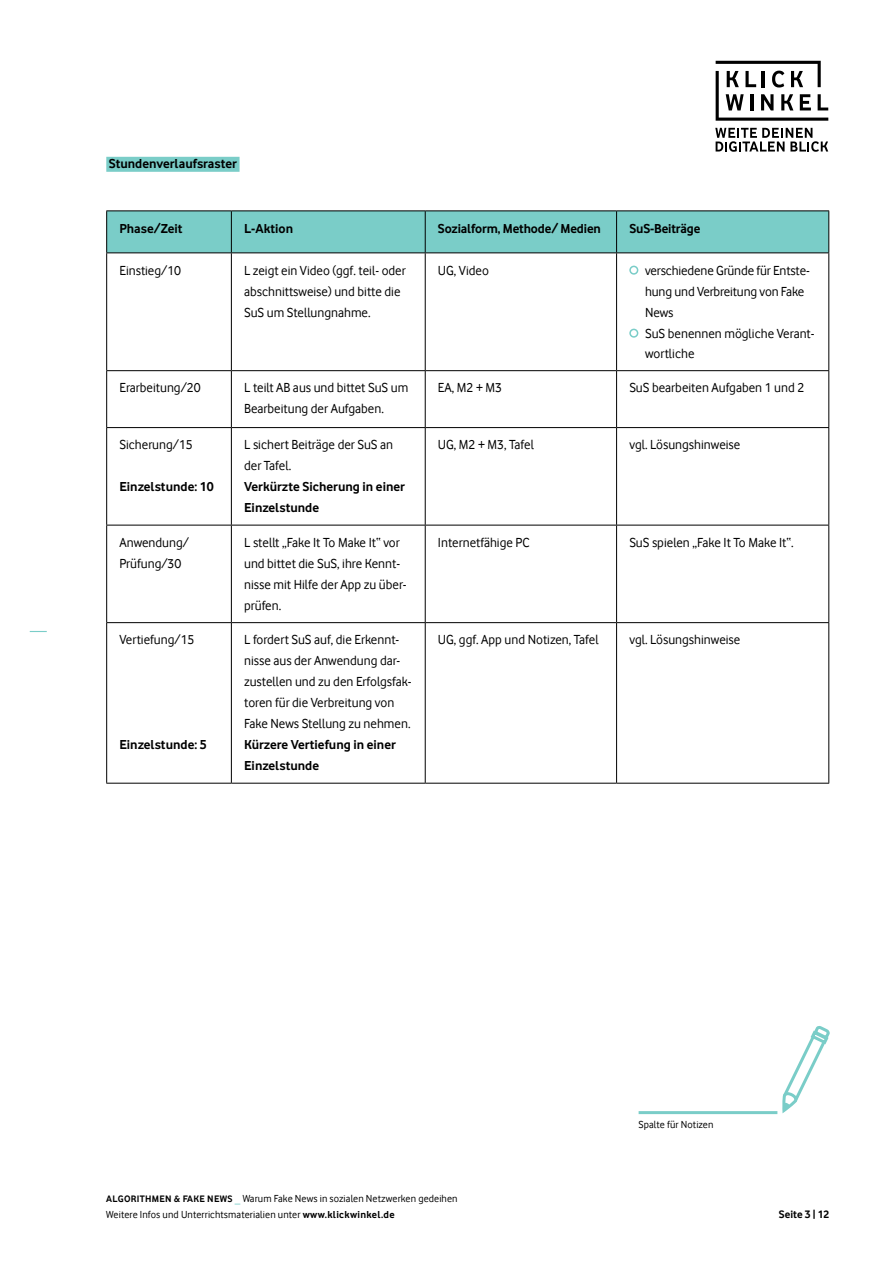
<style>
.page{position:relative;width:893px;height:1263px;background:#fff}
.page>*{position:absolute;margin:0;border:0;box-sizing:border-box;transform-origin:0 0}
.t1{font:13.5px/21px "Vodafone Rg";color:#000}
.t2{font:700 13.5px/21px "Vodafone Rg";color:#000}
.t3{font:700 11.25px "Vodafone Rg";color:#000}
.t4{font:10.5px/16.5px "Vodafone Rg";letter-spacing:.01em;color:#000}
.s1{font-weight:700;font-size:9.75px}
.s2{font-weight:700;font-size:11.25px;color:#7acdc8}
.s3{font-weight:700}
</style>
<div class="page">
<svg style="left:30px;top:631px;width:17px;height:1px"></svg>
<svg style="left:715px;top:128px;width:113px;height:24px"></svg>
<svg style="left:716px;top:61px;width:112px;height:60px"></svg>
<div style="left:107px;top:211px;width:721px;height:41px;background:#7acdc8"></div>
<hr style="left:106px;top:253px;width:1px;height:117px;background:#000">
<hr style="left:231px;top:253px;width:1px;height:117px;background:#000">
<hr style="left:425px;top:253px;width:1px;height:117px;background:#000">
<hr style="left:616px;top:253px;width:1px;height:117px;background:#000">
<hr style="left:828px;top:253px;width:1px;height:117px;background:#000">
<hr style="left:106px;top:370px;width:125px;height:1px;background:#000">
<hr style="left:106px;top:371px;width:1px;height:56px;background:#000">
<hr style="left:231px;top:370px;width:194px;height:1px;background:#000">
<hr style="left:231px;top:371px;width:1px;height:56px;background:#000">
<hr style="left:425px;top:370px;width:192px;height:1px;background:#000">
<hr style="left:425px;top:371px;width:1px;height:56px;background:#000">
<hr style="left:617px;top:370px;width:212px;height:1px;background:#000">
<hr style="left:616px;top:371px;width:1px;height:56px;background:#000">
<hr style="left:828px;top:371px;width:1px;height:56px;background:#000">
<hr style="left:106px;top:427px;width:125px;height:1px;background:#000">
<hr style="left:106px;top:428px;width:1px;height:97px;background:#000">
<hr style="left:231px;top:427px;width:194px;height:1px;background:#000">
<hr style="left:231px;top:428px;width:1px;height:97px;background:#000">
<hr style="left:425px;top:427px;width:192px;height:1px;background:#000">
<hr style="left:425px;top:428px;width:1px;height:97px;background:#000">
<hr style="left:617px;top:427px;width:212px;height:1px;background:#000">
<hr style="left:616px;top:428px;width:1px;height:97px;background:#000">
<hr style="left:828px;top:428px;width:1px;height:97px;background:#000">
<hr style="left:106px;top:525px;width:125px;height:1px;background:#000">
<hr style="left:106px;top:525px;width:1px;height:97px;background:#000">
<hr style="left:231px;top:525px;width:194px;height:1px;background:#000">
<hr style="left:231px;top:525px;width:1px;height:97px;background:#000">
<hr style="left:425px;top:525px;width:192px;height:1px;background:#000">
<hr style="left:425px;top:525px;width:1px;height:97px;background:#000">
<hr style="left:617px;top:525px;width:212px;height:1px;background:#000">
<hr style="left:616px;top:525px;width:1px;height:97px;background:#000">
<hr style="left:828px;top:525px;width:1px;height:97px;background:#000">
<hr style="left:106px;top:622px;width:125px;height:1px;background:#000">
<hr style="left:106px;top:623px;width:1px;height:160px;background:#000">
<hr style="left:231px;top:622px;width:194px;height:1px;background:#000">
<hr style="left:231px;top:623px;width:1px;height:160px;background:#000">
<hr style="left:425px;top:622px;width:192px;height:1px;background:#000">
<hr style="left:425px;top:623px;width:1px;height:160px;background:#000">
<hr style="left:617px;top:622px;width:212px;height:1px;background:#000">
<hr style="left:616px;top:623px;width:1px;height:160px;background:#000">
<hr style="left:828px;top:623px;width:1px;height:160px;background:#000">
<hr style="left:106px;top:783px;width:125px;height:1px;background:#000">
<hr style="left:231px;top:783px;width:194px;height:1px;background:#000">
<hr style="left:425px;top:783px;width:192px;height:1px;background:#000">
<hr style="left:617px;top:783px;width:212px;height:1px;background:#000">
<hr style="left:106px;top:210px;width:125px;height:1px;background:#000">
<hr style="left:106px;top:211px;width:1px;height:41px;background:#000">
<hr style="left:231px;top:210px;width:194px;height:1px;background:#000">
<hr style="left:231px;top:211px;width:1px;height:41px;background:#000">
<hr style="left:425px;top:210px;width:192px;height:1px;background:#000">
<hr style="left:425px;top:211px;width:1px;height:41px;background:#000">
<hr style="left:617px;top:210px;width:212px;height:1px;background:#000">
<hr style="left:616px;top:211px;width:1px;height:41px;background:#000">
<hr style="left:828px;top:211px;width:1px;height:41px;background:#000">
<hr style="left:106px;top:252px;width:125px;height:1px;background:#000">
<hr style="left:231px;top:252px;width:194px;height:1px;background:#000">
<hr style="left:425px;top:252px;width:192px;height:1px;background:#000">
<hr style="left:617px;top:252px;width:212px;height:1px;background:#000">
<div style="left:629px;top:266px;width:9px;height:9px;border:2px solid #7acdc8;border-radius:50%"></div>
<div style="left:629px;top:329px;width:9px;height:9px;border:2px solid #7acdc8;border-radius:50%"></div>
<div style="left:106px;top:157px;width:134px;height:15px;background:#7acdc8"></div>
<svg style="left:782px;top:1026px;width:48px;height:87px"></svg>
<hr style="left:639px;top:1111px;width:138px;height:3px;background:#7acdc8">
<p class="t2" style="left:109px;top:153px;width:130px">Stundenverlaufsraster</p>
<p class="t2" style="left:119px;top:217px;width:65px">Phase/Zeit</p>
<p class="t2" style="left:244px;top:217px;width:51px">L-Aktion</p>
<p class="t2" style="left:438px;top:217px;width:164px">Sozialform, Methode/ Medien</p>
<p class="t2" style="left:629px;top:217px;width:73px">SuS-Beiträge</p>
<p class="t1" style="left:119px;top:260px;width:63px">Einstieg/10</p>
<p class="t1" style="left:244px;top:260px;width:163px">L zeigt ein Video (ggf. teil- oder abschnittsweise) und bitte die<br>SuS um Stellungnahme.</p>
<p class="t1" style="left:438px;top:260px;width:52px">UG, Video</p>
<p class="t1" style="left:645px;top:260px;width:171px">verschiedene Gründe für Entste&shy;hung und Verbreitung von Fake<br>News<br>SuS benennen mögliche Verant&shy;wortliche</p>
<p class="t1" style="left:119px;top:377px;width:83px">Erarbeitung/20</p>
<p class="t1" style="left:244px;top:377px;width:166px">L teilt AB aus und bittet SuS um<br>Bearbeitung der Aufgaben.</p>
<p class="t1" style="left:438px;top:377px;width:66px">EA, M2 + M3</p>
<p class="t1" style="left:629px;top:377px;width:176px">SuS bearbeiten Aufgaben 1 und 2</p>
<p class="t1" style="left:119px;top:434px;width:75px">Sicherung/15</p>
<p class="t2" style="left:119px;top:476px;width:96px">Einzelstunde: 10</p>
<p class="t1" style="left:244px;top:434px;width:150px">L sichert Beiträge der SuS an der Tafel.</p>
<p class="t2" style="left:244px;top:476px;width:162px">Verkürzte Sicherung in einer<br>Einzelstunde</p>
<p class="t1" style="left:438px;top:434px;width:98px">UG, M2 + M3, Tafel</p>
<p class="t1" style="left:629px;top:434px;width:113px">vgl. Lösungshinweise</p>
<p class="t1" style="left:119px;top:532px;width:71px">Anwendung/<br>Prüfung/30</p>
<p class="t1" style="left:244px;top:532px;width:164px">L stellt „Fake It To Make It“ vor und bittet die SuS, ihre Kennt&shy;nisse mit Hilfe der App zu über&shy;prüfen.</p>
<p class="t1" style="left:438px;top:532px;width:93px">Internetfähige PC</p>
<p class="t1" style="left:629px;top:532px;width:166px">SuS spielen „Fake It To Make It“.</p>
<p class="t1" style="left:119px;top:629px;width:77px">Vertiefung/15</p>
<p class="t1" style="left:438px;top:629px;width:162px">UG, ggf. App und Notizen, Tafel</p>
<p class="t1" style="left:629px;top:629px;width:113px">vgl. Lösungshinweise</p>
<p class="t1" style="left:244px;top:629px;width:169px">L fordert SuS auf, die Erkennt&shy;nisse aus der Anwendung dar&shy;zustellen und zu den Erfolgsfak&shy;toren für die Verbreitung von<br>Fake News Stellung zu nehmen.</p>
<p class="t2" style="left:244px;top:734px;width:153px">Kürzere Vertiefung in einer<br>Einzelstunde</p>
<p class="t2" style="left:119px;top:734px;width:89px">Einzelstunde: 5</p>
<p class="t4" style="left:106px;top:1190px;width:353px"><span class="s1">ALGORITHMEN &amp; FAKE NEWS</span> <span class="s2">_</span> Warum Fake News in sozialen Netzwerken gedeihen<br>Weitere Infos und Unterrichtsmaterialien unter <span class="s3">www.klickwinkel.de</span></p>
<p class="t4" style="left:639px;top:1116px;width:76px">Spalte für Notizen</p>
<p class="t3" style="left:779px;top:1208px;width:52px">Seite 3 | 12</p>
</div>
